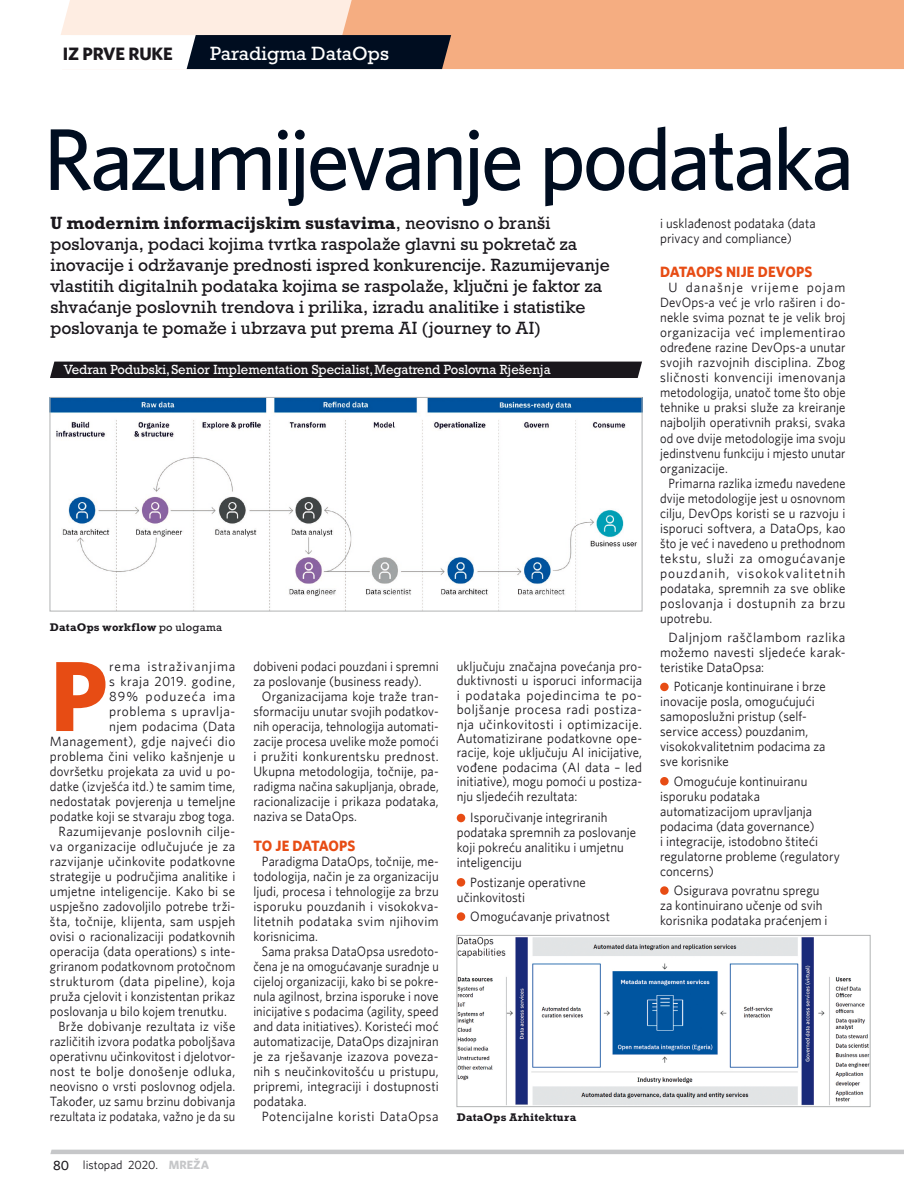
<style>
.page{position:relative;width:904px;height:1202px;background:#fff}
.page>*{position:absolute;margin:0;border:0;box-sizing:border-box;transform-origin:0 0}
.t1{font:700 99.9px "Whitney";color:#e74c14}
.t2{font:500 87.75px "Whitney";letter-spacing:-.04em;color:#000d20}
.t3{font:19.5px "Rockwell Std";color:#fff}
.t4{font:18px/21px "Rockwell Std";letter-spacing:.005em;color:#1a171c}
.t5{font:700 18px "Whitney";letter-spacing:-.01em;color:#1a171c}
.t6{font:700 15px "Whitney";letter-spacing:.01em;color:#e74c14;scale:.95 1}
.t7{font:700 15px "Whitney";letter-spacing:-.02em;color:#e74c14;scale:.95 1}
.t8{font:13.5px/15px "Whitney";letter-spacing:.01em;color:#1a171c;scale:.95 1}
.t9{font:13.5px/15px "Whitney";letter-spacing:.01em;color:#1a171c;text-align:justify}
.t10{font:13.5px/15px "Whitney";letter-spacing:.01em;color:#1a171c;text-align:justify;scale:.96 1}
.t11{font:13.5px/15px "Whitney";letter-spacing:.01em;color:#1a171c;text-align:justify;scale:.92 1}
.t12{font:13.5px/15px "Whitney";letter-spacing:.01em;color:#1a171c;text-align:justify;scale:.91 1}
.t13{font:13.5px/15px "Whitney";letter-spacing:.01em;color:#1a171c;text-align:justify;scale:.94 1}
.t14{font:13.5px/15px "Whitney";letter-spacing:.01em;color:#1a171c;scale:.93 1}
.t15{font:13.5px "Whitney";letter-spacing:.03em;color:#1a171c}
.t16{font:13.5px "Rockwell Std";color:#fff}
.t17{font:13.5px "Whitney";letter-spacing:.06em;color:#1a171c}
.t18{font:13.5px "Whitney";letter-spacing:.035em;color:#1a171c}
.t19{font:13.5px "Whitney";letter-spacing:.04em;color:#1a171c}
.t20{font:13.5px "Whitney";letter-spacing:.07em;color:#1a171c}
.t21{font:12px "Whitney";color:#1a171c}
.t22{font:700 11.25px "Rockwell Std";letter-spacing:.02em;color:#1a171c}
.s1{font-weight:700}
.s2{font-weight:400}
.s3{font-weight:500;font-size:13.5px}
.s4{font-weight:700;color:#c6c7c9}
</style>
<div class="page">
<svg style="left:50px;top:1149px;width:854px;height:4px;background:#cfd0d1"></svg>
<div style="left:451px;top:0;width:453px;height:69px;background:#f5ad81"></div>
<div style="left:50px;top:361px;width:592px;height:17px;background:#1a171c"></div>
<div style="left:457px;top:813px;width:8px;height:9px;background:#e74c14;border-radius:50%"></div>
<svg style="left:457px;top:877px;width:8px;height:9px"></svg>
<div style="left:457px;top:912px;width:8px;height:8px;background:#e74c14;border-radius:50%"></div>
<div style="left:660px;top:682px;width:8px;height:9px;background:#e74c14;border-radius:50%"></div>
<div style="left:660px;top:776px;width:8px;height:9px;background:#e74c14;border-radius:50%"></div>
<div style="left:660px;top:886px;width:8px;height:8px;background:#e74c14;border-radius:50%"></div>
<img style="left:52px;top:399px;width:588px;height:209px">
<div style="left:50px;top:397px;width:592px;height:214px;border:1px solid #b1b3b4"></div>
<img style="left:458px;top:937px;width:410px;height:167px">
<div style="left:456px;top:935px;width:414px;height:171px;border:1px solid #b1b3b4"></div>
<svg style="left:61px;top:0;width:390px;height:69px"></svg>
<h3 class="t5" style="left:63px;top:43px;width:111px">IZ PRVE RUKE</h3>
<h3 class="t3" style="left:210px;top:42px;width:180px">Paradigma DataOps</h3>
<h2 class="t2" style="left:44px;top:106px;width:812px">Razumijevanje podataka</h2>
<p class="t4" style="left:50px;top:212px;width:561px"><span class="s1">U modernim informacijskim sustavima</span>, neovisno o branši poslovanja, podaci kojima tvrtka raspolaže glavni su pokretač za inovacije i održavanje prednosti ispred konkurencije. Razumijevanje vlastitih digitalnih podataka kojima se raspolaže, ključni je faktor za shvaćanje poslovnih trendova i prilika, izradu analitike i statistike poslovanja te pomaže i ubrzava put prema AI (journey to AI)</p>
<p class="t16" style="left:64px;top:362px;width:488px">Vedran Podubski, Senior Implementation Specialist, Megatrend Poslovna Rješenja</p>
<p class="t22" style="left:50px;top:620px;width:174px">DataOps workflow <span class="s2">po ulogama</span></p>
<h1 class="t1" style="left:50px;top:635px;width:59px">P</h1>
<p class="t17" style="left:109px;top:658px;width:127px">rema istraživanjima</p>
<p class="t18" style="left:109px;top:673px;width:127px">s kraja 2019. godine,</p>
<p class="t20" style="left:109px;top:688px;width:127px">89% poduzeća ima</p>
<p class="t19" style="left:109px;top:703px;width:127px">problema s upravlja-</p>
<p class="t9" style="left:109px;top:718px;width:127px">njem podacima (Data</p>
<p class="t15" style="left:50px;top:733px;width:187px">Management), gdje najveći dio</p>
<p class="t9" style="left:50px;top:748px;width:187px">problema čini veliko kašnjenje u</p>
<p class="t8" style="left:50px;top:763px;width:197px">dovršetku projekata za uvid u po-</p>
<p class="t14" style="left:50px;top:778px;width:201px">datke (izvješća itd.) te samim time,</p>
<p class="t8" style="left:50px;top:793px;width:197px">nedostatak povjerenja u temeljne</p>
<p class="t8" style="left:50px;top:808px;width:196px">podatke koji se stvaraju zbog toga.</p>
<p class="t9" style="left:58px;top:823px;width:178px">Razumijevanje poslovnih cilje-</p>
<p class="t9" style="left:50px;top:838px;width:187px">va organizacije odlučujuće je za</p>
<p class="t10" style="left:50px;top:853px;width:194px">razvijanje učinkovite podatkovne</p>
<p class="t8" style="left:50px;top:868px;width:197px">strategije u područjima analitike i</p>
<p class="t10" style="left:50px;top:883px;width:195px">umjetne inteligencije. Kako bi se</p>
<p class="t8" style="left:50px;top:898px;width:197px">uspješno zadovoljilo potrebe trži-</p>
<p class="t9" style="left:50px;top:913px;width:187px">šta, točnije, klijenta, sam uspjeh</p>
<p class="t8" style="left:50px;top:928px;width:197px">ovisi o racionalizaciji podatkovnih</p>
<p class="t8" style="left:50px;top:943px;width:197px">operacija (data operations) s inte-</p>
<p class="t14" style="left:50px;top:958px;width:201px">griranom podatkovnom protočnom</p>
<p class="t9" style="left:50px;top:973px;width:187px">strukturom (data pipeline), koja</p>
<p class="t8" style="left:50px;top:988px;width:197px">pruža cjelovit i konzistentan prikaz</p>
<p class="t8" style="left:50px;top:1003px;width:188px">poslovanja u bilo kojem trenutku.</p>
<p class="t10" style="left:58px;top:1018px;width:186px">Brže dobivanje rezultata iz više</p>
<p class="t14" style="left:50px;top:1033px;width:201px">različitih izvora podatka poboljšava</p>
<p class="t13" style="left:50px;top:1048px;width:199px">operativnu učinkovitost i djelotvor-</p>
<p class="t15" style="left:50px;top:1063px;width:187px">nost te bolje donošenje odluka,</p>
<p class="t8" style="left:50px;top:1078px;width:197px">neovisno o vrsti poslovnog odjela.</p>
<p class="t8" style="left:50px;top:1093px;width:197px">Također, uz samu brzinu dobivanja</p>
<p class="t12" style="left:50px;top:1108px;width:205px">rezultata iz podataka, važno je da su</p>
<p class="t21" style="left:53px;top:1157px;width:157px"><span class="s3">80</span> listopad 2020. <span class="s4">MREŽA</span></p>
<p class="t14" style="left:253px;top:658px;width:201px">dobiveni podaci pouzdani i spremni za poslovanje (business ready).</p>
<p class="t10" style="left:253px;top:688px;width:195px;text-indent:9px">Organizacijama koje traže tran&shy;sformaciju unutar svojih podatkov&shy;nih operacija, tehnologija automati&shy;zacije procesa uvelike može pomoći i pružiti konkurentsku prednost.<br>Ukupna metodologija, točnije, pa&shy;radigma načina sakupljanja, obrade, racionalizacije i prikaza podataka, naziva se DataOps.</p>
<p class="t7" style="left:253px;top:836px;width:109px">TO JE DATAOPS</p>
<p class="t13" style="left:253px;top:853px;width:199px;text-indent:9px">Paradigma DataOps, točnije, me&shy;todologija, način je za organizaciju ljudi, procesa i tehnologije za brzu isporuku pouzdanih i visokokva&shy;litetnih podataka svim njihovim korisnicima.</p>
<p class="t11" style="left:253px;top:943px;width:203px;text-indent:9px">Sama praksa DataOpsa usredoto&shy;čena je na omogućavanje suradnje u cijeloj organizaciji, kako bi se pokre&shy;nula agilnost, brzina isporuke i nove inicijative s podacima (agility, speed and data initiatives). Koristeći moć automatizacije, DataOps dizajniran je za rješavanje izazova poveza&shy;nih s neučinkovitošću u pristupu, pripremi, integraciji i dostupnosti podataka.</p>
<p class="t15" style="left:262px;top:1107px;width:178px">Potencijalne koristi DataOpsa</p>
<p class="t8" style="left:457px;top:658px;width:197px;line-height:14.4px;text-align:justify">uključuju značajna povećanja pro&shy;duktivnosti u isporuci informacija i podataka pojedincima te po&shy;boljšanje procesa radi postiza&shy;nja učinkovitosti i optimizacije.<br>Automatizirane podatkovne ope&shy;racije, koje uključuju AI inicijative, vođene podacima (AI data – led initiative), mogu pomoći u postiza&shy;nju sljedećih rezultata:</p>
<p class="t8" style="left:456px;top:809px;width:190px;text-indent:14px">Isporučivanje integriranih podataka spremnih za poslovanje koji pokreću analitiku i umjetnu inteligenciju</p>
<p class="t8" style="left:456px;top:873px;width:137px;text-indent:14px">Postizanje operativne učinkovitosti</p>
<p class="t8" style="left:470px;top:908px;width:148px">Omogućavanje privatnost</p>
<p class="t22" style="left:457px;top:1110px;width:121px">DataOps Arhitektura</p>
<p class="t8" style="left:660px;top:215px;width:165px">i usklađenost podataka (data privacy and compliance)</p>
<p class="t6" style="left:660px;top:263px;width:162px">DATAOPS NIJE DEVOPS</p>
<p class="t9" style="left:660px;top:280px;width:187px;text-indent:9px">U današnje vrijeme pojam DevOps-a već je vrlo raširen i do&shy;nekle svima poznat te je velik broj organizacija već implementirao određene razine DevOps-a unutar svojih razvojnih disciplina. Zbog sličnosti konvenciji imenovanja metodologija, unatoč tome što obje tehnike u praksi služe za kreiranje najboljih operativnih praksi, svaka od ove dvije metodologije ima svoju jedinstvenu funkciju i mjesto unutar organizacije.</p>
<p class="t12" style="left:660px;top:475px;width:205px;text-indent:9px">Primarna razlika između navedene dvije metodologije jest u osnovnom cilju, DevOps koristi se u razvoju i isporuci softvera, a DataOps, kao što je već i navedeno u prethodnom tekstu, služi za omogućavanje pouzdanih, visokokvalitetnih podataka, spremnih za sve oblike poslovanja i dostupnih za brzu upotrebu.</p>
<p class="t9" style="left:660px;top:629px;width:187px;text-indent:9px">Daljnjom raščlambom razlika možemo navesti sljedeće karak&shy;teristike DataOpsa:</p>
<p class="t8" style="left:660px;top:678px;width:176px;text-indent:14px">Poticanje kontinuirane i brze inovacije posla, omogućujući samoposlužni pristup (self&shy;service access) pouzdanim, visokokvalitetnim podacima za sve korisnike</p>
<p class="t8" style="left:660px;top:772px;width:191px;text-indent:14px">Omogućuje kontinuiranu isporuku podataka automatizacijom upravljanja podacima (data governance)<br>i integracije, istodobno štiteći regulatorne probleme (regulatory concerns)</p>
<p class="t8" style="left:660px;top:882px;width:178px;text-align:center">Osigurava povratnu spregu<br>za kontinuirano učenje od svih korisnika podataka praćenjem i</p>
</div>
